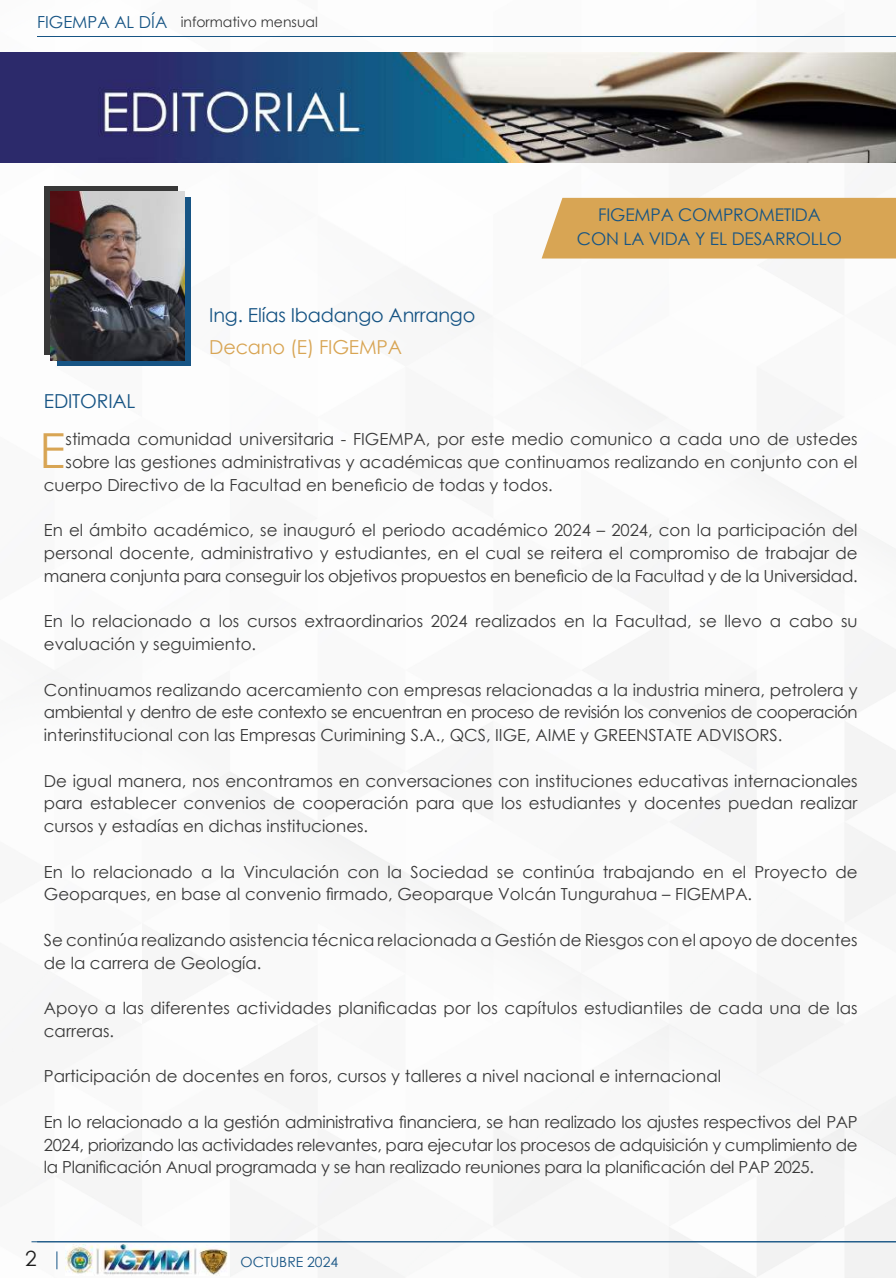
<style>
.page{position:relative;width:896px;height:1278px;background:#fff}
.page>*{position:absolute;margin:0;border:0;box-sizing:border-box;transform-origin:0 0}
.t1{font:48.3px "Century Gothic";color:#d8a554}
.t2{font:21px "Century Gothic";color:#1d1d1d}
.t3{font:19.25px "Century Gothic";letter-spacing:-.01em;color:#165484}
.t4{font:19.25px "Century Gothic";letter-spacing:-.01em;color:#d8a554}
.t5{font:17.5px/23.6px "Century Gothic";letter-spacing:-.01em;color:#165484;text-align:center}
.t6{font:16.62px/22.8px "Century Gothic";color:#383838;text-align:justify}
.t7{font:14px "Century Gothic";color:#383838}
.t8{font:14px "Century Gothic";color:#165484}
.s1{font-size:16.62px;color:#165484}
</style>
<div class="page">
<img style="left:0;top:52px;width:896px;height:1225px">
<img style="left:66px;top:1244px;width:161px;height:31px">
<div style="left:542px;top:198px;width:354px;height:60px;background:#d8a554"></div>
<img style="left:1px;top:52px;width:895px;height:111px">
<svg style="left:44px;top:186px;width:133px;height:168px;background:#403e3e"></svg>
<div style="left:58px;top:198px;width:133px;height:168px;background:#165484"></div>
<img style="left:51px;top:192px;width:134px;height:168px">
<svg style="left:56px;top:1251px;width:1px;height:18px"></svg>
<hr style="left:37px;top:36px;width:859px;height:1px;background:#165484">
<hr style="left:32px;top:1241px;width:864px;height:1px;background:#165484">
<p class="t7" style="left:37px;top:12px;width:282px"><span class="s1">FIGEMPA AL DÍA</span> informativo mensual</p>
<p class="t3" style="left:44px;top:388px;width:93px">EDITORIAL</p>
<p class="t3" style="left:209px;top:302px;width:268px">Ing. Elías Ibadango Anrrango</p>
<p class="t4" style="left:209px;top:333px;width:194px">Decano (E) FIGEMPA</p>
<p class="t5" style="left:577px;top:203px;width:267px">FIGEMPA COMPROMETIDA<br>CON LA VIDA Y EL DESARROLLO</p>
<h1 class="t1" style="left:40px;top:417px;width:27px">E</h1>
<p class="t6" style="left:66px;top:427px;width:794px">stimada comunidad universitaria - FIGEMPA, por este medio comunico a cada uno de ustedes</p>
<p class="t6" style="left:66px;top:450px;width:794px">sobre las gestiones administrativas y académicas que continuamos realizando en conjunto con el</p>
<p class="t6" style="left:44px;top:473px;width:510px">cuerpo Directivo de la Facultad en beneficio de todas y todos.</p>
<p class="t6" style="left:44px;top:518px;width:815px">En el ámbito académico, se inauguró el periodo académico 2024 – 2024, con la participación del personal docente, administrativo y estudiantes, en el cual se reitera el compromiso de trabajar de manera conjunta para conseguir los objetivos propuestos en beneficio de la Facultad y de la Universidad.</p>
<p class="t6" style="left:44px;top:609px;width:815px">En lo relacionado a los cursos extraordinarios 2024 realizados en la Facultad, se llevo a cabo su evaluación y seguimiento.</p>
<p class="t6" style="left:44px;top:678px;width:815px">Continuamos realizando acercamiento con empresas relacionadas a la industria minera, petrolera y ambiental y dentro de este contexto se encuentran en proceso de revisión los convenios de cooperación interinstitucional con las Empresas Curimining S.A., QCS, IIGE, AIME y GREENSTATE ADVISORS.</p>
<p class="t6" style="left:44px;top:769px;width:815px">De igual manera, nos encontramos en conversaciones con instituciones educativas internacionales para establecer convenios de cooperación para que los estudiantes y docentes puedan realizar cursos y estadías en dichas instituciones.</p>
<p class="t6" style="left:44px;top:860px;width:815px">En lo relacionado a la Vinculación con la Sociedad se continúa trabajando en el Proyecto de<br>Geoparques, en base al convenio firmado, Geoparque Volcán Tungurahua – FIGEMPA.</p>
<p class="t6" style="left:44px;top:928px;width:815px">Se continúa realizando asistencia técnica relacionada a Gestión de Riesgos con el apoyo de docentes de la carrera de Geología.</p>
<p class="t6" style="left:44px;top:996px;width:815px">Apoyo a las diferentes actividades planificadas por los capítulos estudiantiles de cada una de las carreras.</p>
<p class="t6" style="left:44px;top:1064px;width:679px">Participación de docentes en foros, cursos y talleres a nivel nacional e internacional</p>
<p class="t6" style="left:44px;top:1110px;width:815px">En lo relacionado a la gestión administrativa financiera, se han realizado los ajustes respectivos del PAP 2024, priorizando las actividades relevantes, para ejecutar los procesos de adquisición y cumplimiento de la Planificación Anual programada y se han realizado reuniones para la planificación del PAP 2025.</p>
<p class="t2" style="left:25px;top:1243px;width:13px">2</p>
<p class="t8" style="left:241px;top:1251px;width:99px">OCTUBRE 2024</p>
</div>
